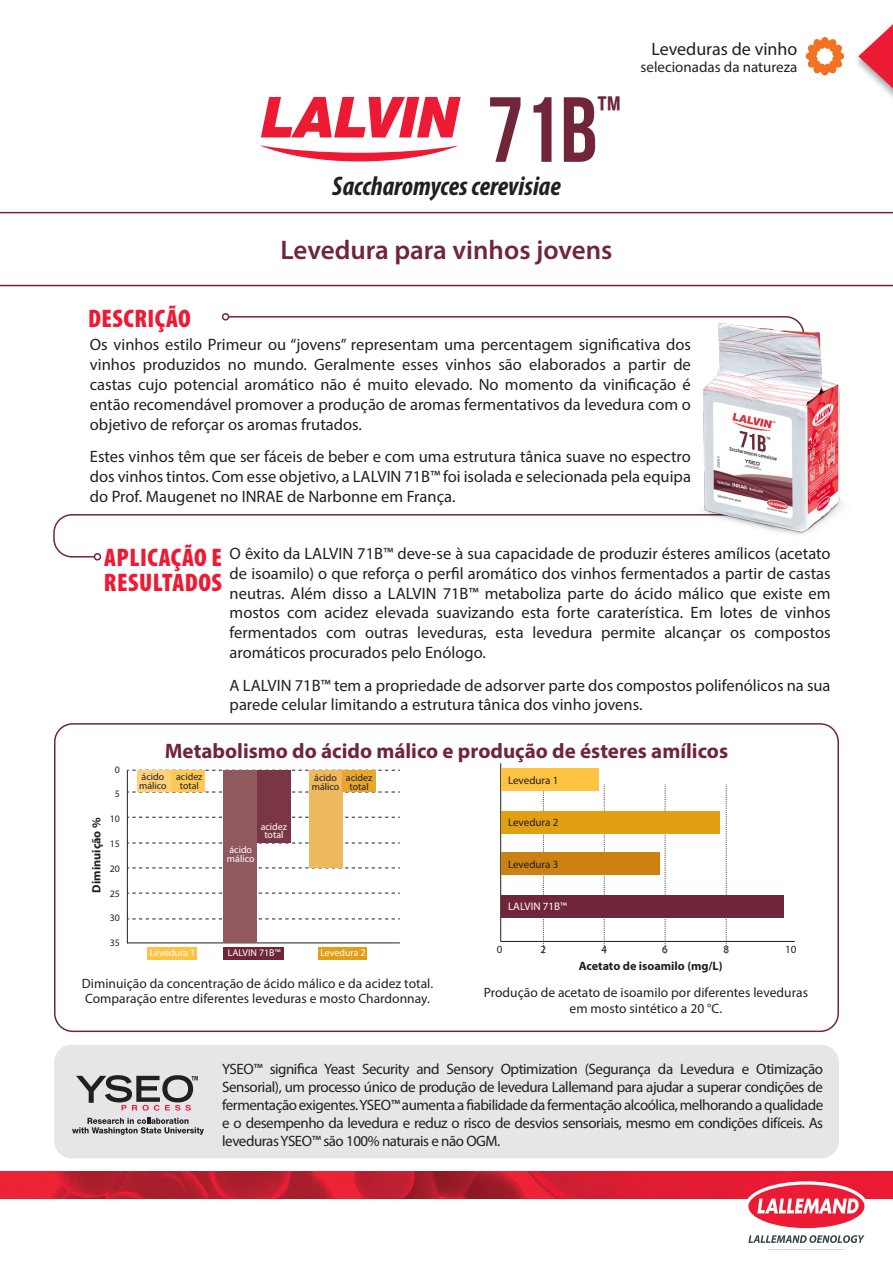
<style>
.page{position:relative;width:893px;height:1263px;background:#fff}
.page>*{position:absolute;margin:0;border:0;box-sizing:border-box;transform-origin:0 0}
.t1{font:92.25px "Bebas Neue";color:#712538}
.t2{font:39.6px "Bebas Neue";color:#712538}
.t3{font:600 27px "Myriad Pro";color:#712538}
.t4{font:italic 700 condensed 27px "Myriad Pro";color:#231f20}
.t5{font:900 condensed 25.5px/25.5px "Myriad Pro";letter-spacing:.02em;color:#ed1a33}
.t6{font:700 21px "Myriad Pro";color:#712538}
.t7{font:18px "Myriad Pro";color:#231f20}
.t8{font:16.5px/19.8px "Myriad Pro";color:#231f20;text-align:justify}
.t9{font:15px/18px "Myriad Pro";letter-spacing:-.03em;color:#231f20;text-align:justify}
.t10{font:15px "Myriad Pro";color:#231f20}
.t11{font:13.5px/15px "Myriad Pro";letter-spacing:.005em;color:#231f20}
.t12{font:700 12.15px "Myriad Pro";color:#231f20}
.t13{font:10.95px "Myriad Pro";color:#231f20}
.t14{font:10.95px "Myriad Pro";color:#fff}
.t15{font:9.9px/8.9px "Myriad Pro";color:#231f20}
.t16{font:9.9px/8.9px "Myriad Pro";color:#fff}
</style>
<div class="page">
<svg style="left:858px;top:24px;width:35px;height:73px"></svg>
<svg style="left:806px;top:37px;width:38px;height:38px"></svg>
<div style="left:54px;top:1045px;width:785px;height:113px;background:#e6e5e7;border-radius:18px"></div>
<svg style="left:76px;top:1075px;width:122px;height:36px"></svg>
<svg style="left:72px;top:1118px;width:132px;height:17px"></svg>
<img style="left:0;top:1171px;width:893px;height:27px">
<svg style="left:745px;top:1181px;width:123px;height:62px"></svg>
<div style="left:54px;top:723px;width:785px;height:309px;border:2px solid #712538;border-radius:18px"></div>
<hr style="left:127px;top:770px;width:1px;height:173px;background:#231f20">
<hr style="left:127px;top:943px;width:273px;height:1px;background:#231f20">
<svg style="left:127px;top:919px;width:273px;height:1px"></svg>
<svg style="left:127px;top:893px;width:273px;height:1px"></svg>
<svg style="left:127px;top:868px;width:273px;height:1px"></svg>
<svg style="left:127px;top:843px;width:273px;height:1px"></svg>
<svg style="left:127px;top:817px;width:273px;height:1px"></svg>
<svg style="left:127px;top:792px;width:273px;height:1px"></svg>
<svg style="left:127px;top:770px;width:273px;height:1px"></svg>
<div style="left:137px;top:770px;width:34px;height:22px;background:#fed27c"></div>
<div style="left:171px;top:770px;width:33px;height:22px;background:#fec856"></div>
<div style="left:309px;top:770px;width:33px;height:98px;background:#edb95d"></div>
<div style="left:342px;top:770px;width:34px;height:22px;background:#e7a72f"></div>
<div style="left:224px;top:770px;width:33px;height:173px;background:#91595e"></div>
<div style="left:257px;top:770px;width:34px;height:72px;background:#7a3743"></div>
<div style="left:147px;top:946px;width:50px;height:13px;background:#fec340"></div>
<div style="left:318px;top:946px;width:49px;height:13px;background:#e39f13"></div>
<div style="left:224px;top:946px;width:60px;height:13px;background:#712538"></div>
<hr style="left:500px;top:763px;width:1px;height:178px;background:#231f20">
<hr style="left:501px;top:941px;width:294px;height:1px;background:#231f20">
<svg style="left:726px;top:784px;width:1px;height:170px"></svg>
<svg style="left:665px;top:784px;width:1px;height:170px"></svg>
<svg style="left:604px;top:784px;width:1px;height:170px"></svg>
<svg style="left:543px;top:791px;width:1px;height:163px"></svg>
<div style="left:501px;top:769px;width:97px;height:22px;background:#fec340"></div>
<div style="left:501px;top:811px;width:219px;height:23px;background:#e39f13"></div>
<div style="left:501px;top:853px;width:158px;height:22px;background:#cc8113"></div>
<div style="left:501px;top:895px;width:282px;height:22px;background:#712538"></div>
<svg style="left:0;top:212px;width:893px;height:74px"></svg>
<svg style="left:260px;top:145px;width:198px;height:16px"></svg>
<svg style="left:261px;top:97px;width:200px;height:40px"></svg>
<svg style="left:53px;top:315px;width:739px;height:243px"></svg>
<div style="left:94px;top:553px;width:7px;height:7px;border:2px solid #712538;border-radius:50%"></div>
<div style="left:222px;top:313px;width:7px;height:8px;border:2px solid #712538;border-radius:50%"></div>
<img style="left:694px;top:317px;width:148px;height:223px">
<h1 class="t1" style="left:487px;top:79px;width:112px">71B</h1>
<h2 class="t2" style="left:598px;top:89px;width:25px">™</h2>
<h3 class="t4" style="left:332px;top:169px;width:230px">Saccharomyces cerevisiae</h3>
<h3 class="t3" style="left:280px;top:233px;width:333px">Levedura para vinhos jovens</h3>
<p class="t7" style="left:651px;top:38px;width:147px">Leveduras de vinho</p>
<p class="t10" style="left:640px;top:57px;width:158px">selecionadas da natureza</p>
<h3 class="t5" style="left:88px;top:305px;width:104px">DESCRIÇÃO</h3>
<p class="t8" style="left:90px;top:335px;width:603px">Os vinhos estilo Primeur ou “jovens” representam uma percentagem significativa dos vinhos produzidos no mundo. Geralmente esses vinhos são elaborados a partir de castas cujo potencial aromático não é muito elevado. No momento da vinificação é então recomendável promover a produção de aromas fermentativos da levedura com o objetivo de reforçar os aromas frutados.</p>
<p class="t8" style="left:90px;top:446px;width:602px">Estes vinhos têm que ser fáceis de beber e com uma estrutura tânica suave no espectro dos vinhos tintos. Com esse objetivo, a LALVIN 71B™ foi isolada e selecionada pela equipa do Prof. Maugenet no INRAE de Narbonne em França.</p>
<h3 class="t5" style="left:104px;top:544px;width:119px">APLICAÇÃO E<br>RESULTADOS</h3>
<p class="t8" style="left:230px;top:543px;width:603px">O êxito da LALVIN 71B™ deve-se à sua capacidade de produzir ésteres amílicos (acetato de isoamilo) o que reforça o perfil aromático dos vinhos fermentados a partir de castas neutras. Além disso a LALVIN 71B™ metaboliza parte do ácido málico que existe em mostos com acidez elevada suavizando esta forte caraterística. Em lotes de vinhos fermentados com outras leveduras, esta levedura permite alcançar os compostos aromáticos procurados pelo Enólogo.</p>
<p class="t8" style="left:230px;top:675px;width:602px">A LALVIN 71B™ tem a propriedade de adsorver parte dos compostos polifenólicos na sua parede celular limitando a estrutura tânica dos vinho jovens.</p>
<p class="t15" style="left:115px;top:765px;width:7px">0</p>
<p class="t15" style="left:115px;top:789px;width:7px">5</p>
<p class="t15" style="left:110px;top:814px;width:12px">10</p>
<p class="t15" style="left:110px;top:839px;width:12px">15</p>
<p class="t15" style="left:110px;top:864px;width:12px">20</p>
<p class="t15" style="left:110px;top:889px;width:12px">25</p>
<p class="t15" style="left:110px;top:913px;width:12px">30</p>
<p class="t15" style="left:110px;top:938px;width:12px">35</p>
<p class="t12" style="left:89px;top:892px;width:77px;rotate:-90deg">Diminuição %</p>
<p class="t6" style="left:165px;top:737px;width:565px">Metabolismo do ácido málico e produção de ésteres amílicos</p>
<p class="t15" style="left:139px;top:772px;width:29px">ácido málico</p>
<p class="t15" style="left:176px;top:772px;width:28px;text-align:center">acidez total</p>
<p class="t15" style="left:312px;top:773px;width:29px">ácido málico</p>
<p class="t15" style="left:346px;top:773px;width:28px;text-align:center">acidez total</p>
<p class="t16" style="left:261px;top:822px;width:28px;text-align:center">acidez total</p>
<p class="t16" style="left:227px;top:845px;width:29px">ácido málico</p>
<p class="t16" style="left:150px;top:948px;width:47px">Levedura 1</p>
<p class="t16" style="left:228px;top:948px;width:55px">LALVIN 71B™</p>
<p class="t16" style="left:320px;top:948px;width:47px">Levedura 2</p>
<p class="t13" style="left:508px;top:773px;width:52px">Levedura 1</p>
<p class="t13" style="left:508px;top:816px;width:52px">Levedura 2</p>
<p class="t13" style="left:508px;top:857px;width:52px">Levedura 3</p>
<p class="t14" style="left:508px;top:900px;width:60px">LALVIN 71B™</p>
<p class="t13" style="left:497px;top:943px;width:7px">0</p>
<p class="t13" style="left:540px;top:943px;width:7px">2</p>
<p class="t13" style="left:601px;top:943px;width:7px">4</p>
<p class="t13" style="left:662px;top:943px;width:7px">6</p>
<p class="t13" style="left:724px;top:943px;width:7px">8</p>
<p class="t13" style="left:785px;top:943px;width:13px">10</p>
<p class="t12" style="left:579px;top:958px;width:145px">Acetato de isoamilo (mg/L)</p>
<p class="t11" style="left:82px;top:975px;width:353px">Diminuição da concentração de ácido málico e da acidez total.<br>Comparação entre diferentes leveduras e mosto Chardonnay.</p>
<p class="t11" style="left:484px;top:984px;width:326px;line-height:16.2px;text-align:center">Produção de acetato de isoamilo por diferentes leveduras em mosto sintético a 20 °C.</p>
<p class="t9" style="left:222px;top:1059px;width:603px">YSEO™ significa Yeast Security and Sensory Optimization (Segurança da Levedura e Otimização Sensorial), um processo único de produção de levedura Lallemand para ajudar a superar condições de fermentação exigentes. YSEO™ aumenta a fiabilidade da fermentação alcoólica, melhorando a qualidade e o desempenho da levedura e reduz o risco de desvios sensoriais, mesmo em condições difíceis. As leveduras YSEO™ são 100% naturais e não OGM.</p>
</div>
